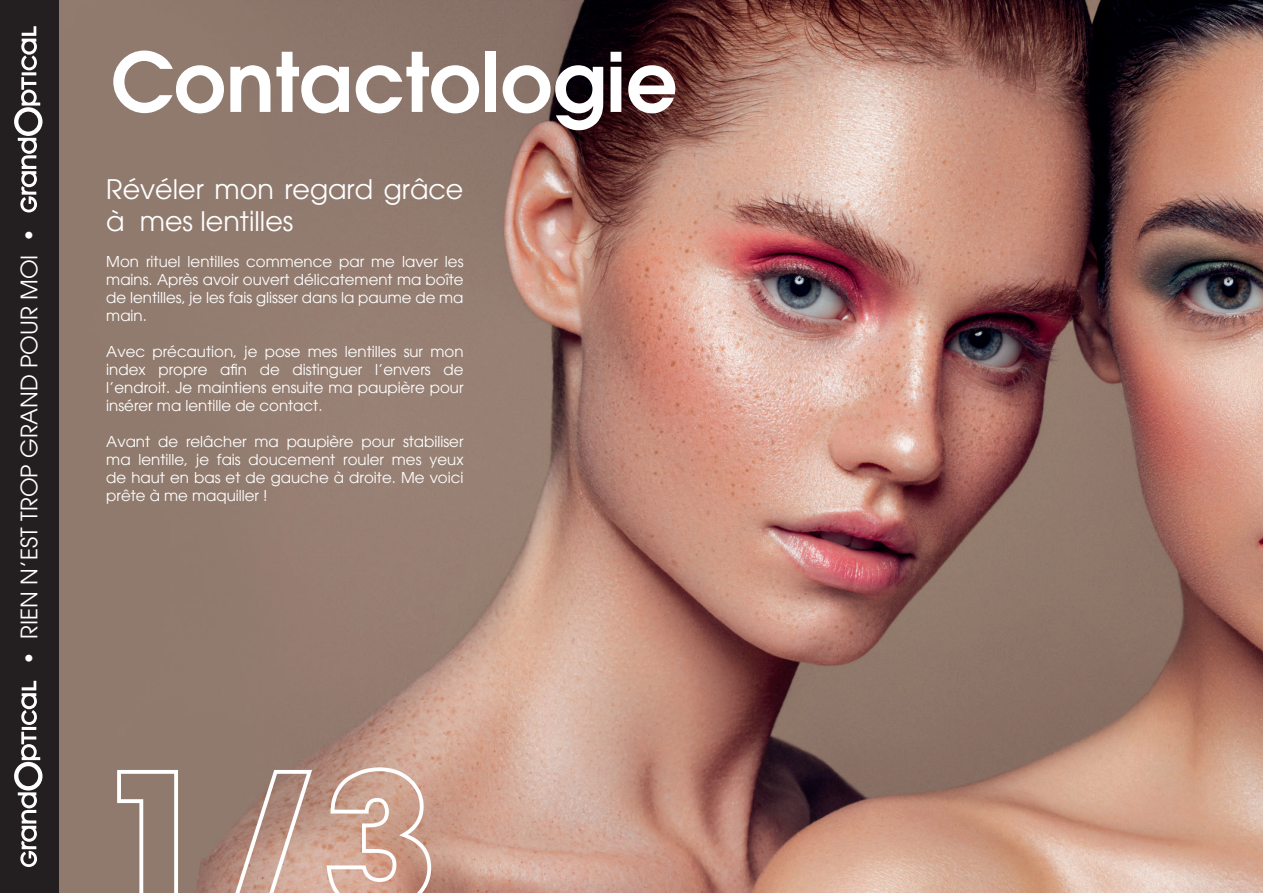
<style>
.page{position:relative;width:1263px;height:893px;background:#fff}
.page>*{position:absolute;margin:0;border:0;box-sizing:border-box;transform-origin:0 0}
.t1{font:600 81.3px "Avant Garde CE";color:#fff}
.t2{font:27px/32.4px "Avant Garde";color:#fff}
.t3{font:22.65px "Avant Garde CE";color:#fff}
.t4{font:15px/18px "Avant Garde";color:#fff;text-align:justify}
</style>
<div class="page">
<img style="left:58px;top:0;width:1205px;height:893px">
<svg style="left:115px;top:768px;width:65px;height:125px"></svg>
<svg style="left:222px;top:768px;width:93px;height:125px"></svg>
<svg style="left:324px;top:765px;width:109px;height:128px"></svg>
<div style="left:0;top:0;width:58px;height:893px;background:#231f20"></div>
<svg style="left:14px;top:681px;width:29px;height:186px"></svg>
<svg style="left:14px;top:26px;width:29px;height:186px"></svg>
<h3 class="t3" style="left:16px;top:665px;width:438px;rotate:-90deg">• RIEN N’EST TROP GRAND POUR MOI •</h3>
<h1 class="t1" style="left:111px;top:29px;width:569px">Contactologie</h1>
<h2 class="t2" style="left:106px;top:173px;width:359px">Révéler mon regard grâce à mes lentilles</h2>
<p class="t4" style="left:106px;top:253px;width:359px">Mon rituel lentilles commence par me laver les mains. Après avoir ouvert délicatement ma boîte de lentilles, je les fais glisser dans la paume de ma main.</p>
<p class="t4" style="left:106px;top:343px;width:359px">Avec précaution, je pose mes lentilles sur mon index propre afin de distinguer l’envers de l’endroit. Je maintiens ensuite ma paupière pour insérer ma lentille de contact.</p>
<p class="t4" style="left:106px;top:433px;width:359px">Avant de relâcher ma paupière pour stabiliser ma lentille, je fais doucement rouler mes yeux de haut en bas et de gauche à droite. Me voici prête à me maquiller !</p>
</div>
